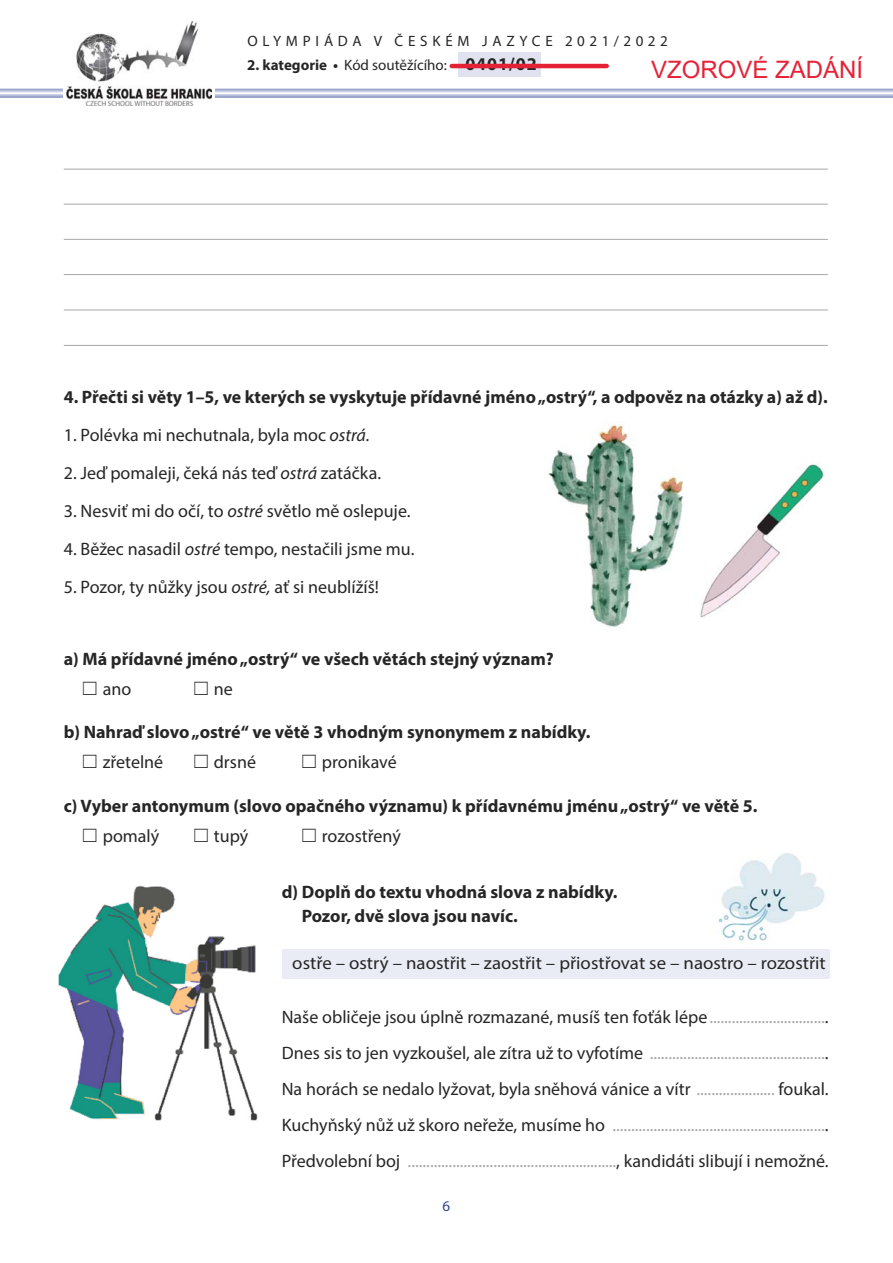
<style>
.page{position:relative;width:893px;height:1263px;background:#fff}
.page>*{position:absolute;margin:0;border:0;box-sizing:border-box;transform-origin:0 0}
.t1{font:24px "Arial";color:#e52237}
.t2{font:18px/36px "Myriad Pro";color:#272627;text-align:justify}
.t3{font:700 18px/30px "Myriad Pro";color:#272627}
.t4{font:18px "Myriad Pro";color:#272627;scale:1.05 1}
.t5{font:15px "Myriad Pro";color:#272627}
.t6{font:15px "Myriad Pro";letter-spacing:.32em;color:#272627}
.t7{font:15px "Myriad Pro";color:#304397}
.s1{font-weight:700}
.s2{font-weight:700;font-size:18px}
.s3{font-style:italic}
.s4{font-family:"MS Gothic";font-weight:400}
.s5{font-weight:400}
.s6{font-family:"MS Gothic"}
.s7{color:#a9a8a9}
</style>
<div class="page">
<img style="left:718px;top:853px;width:107px;height:88px">
<img style="left:58px;top:885px;width:200px;height:236px">
<img style="left:548px;top:424px;width:277px;height:203px">
<div style="left:282px;top:949px;width:547px;height:30px;background:#eaecf5"></div>
<svg style="left:66px;top:90px;width:127px;height:16px"></svg>
<img style="left:67px;top:22px;width:145px;height:83px">
<div style="left:458px;top:52px;width:83px;height:25px;background:#e0e3ef"></div>
<hr style="left:64px;top:169px;width:764px;height:1px;background:#a9a8a9">
<hr style="left:64px;top:204px;width:764px;height:1px;background:#a9a8a9">
<hr style="left:64px;top:239px;width:764px;height:1px;background:#a9a8a9">
<hr style="left:64px;top:274px;width:764px;height:1px;background:#a9a8a9">
<hr style="left:64px;top:310px;width:764px;height:1px;background:#a9a8a9">
<hr style="left:64px;top:345px;width:764px;height:1px;background:#a9a8a9">
<hr style="left:452px;top:64px;width:155px;height:4px;background:#e52136">
<p class="t6" style="left:247px;top:35px;width:422px">OLYMPIÁDA V ČESKÉM JAZYCE 2021/2022</p>
<p class="t5" style="left:247px;top:59px;width:291px"><span class="s1">2. kategorie •</span> Kód soutěžícího: <span class="s2">0401/02</span></p>
<h1 class="t1" style="left:651px;top:53px;width:214px">VZOROVÉ ZADÁNÍ</h1>
<p class="t3" style="left:64px;top:383px;width:765px">4. Přečti si věty 1–5, ve kterých se vyskytuje přídavné jméno „ostrý“, a odpověz na otázky a) až d).</p>
<p class="t2" style="left:64px;top:418px;width:308px">1. Polévka mi nechutnala, byla moc <span class="s3">ostrá.</span></p>
<p class="t2" style="left:64px;top:456px;width:319px">2. Jeď pomaleji, čeká nás teď <span class="s3">ostrá</span> zatáčka.</p>
<p class="t2" style="left:64px;top:494px;width:348px">3. Nesviť mi do očí, to <span class="s3">ostré</span> světlo mě oslepuje.</p>
<p class="t2" style="left:64px;top:532px;width:352px">4. Běžec nasadil <span class="s3">ostré</span> tempo, nestačili jsme mu.</p>
<p class="t2" style="left:64px;top:570px;width:317px">5. Pozor, ty nůžky jsou <span class="s3">ostré,</span> ať si neublížíš!</p>
<p class="t3" style="left:81px;top:645px;width:474px;text-indent:-17px">a) Má přídavné jméno „ostrý“ ve všech větách stejný význam? <span class="s4">☐</span> <span class="s5">ano</span></p>
<p class="t2" style="left:192px;top:672px;width:42px"><span class="s6">☐</span>ne</p>
<p class="t3" style="left:81px;top:718px;width:511px;text-indent:-17px">b) Nahraď slovo „ostré“ ve větě 3 vhodným synonymem z nabídky. <span class="s4">☐</span> <span class="s5">zřetelné</span></p>
<p class="t2" style="left:192px;top:745px;width:65px"><span class="s6">☐</span> drsné</p>
<p class="t2" style="left:300px;top:745px;width:98px"><span class="s6">☐</span> pronikavé</p>
<p class="t3" style="left:81px;top:792px;width:678px;text-indent:-17px">c) Vyber antonymum (slovo opačného významu) k přídavnému jménu „ostrý“ ve větě 5. <span class="s4">☐</span> <span class="s5">pomalý</span></p>
<p class="t2" style="left:192px;top:819px;width:58px"><span class="s6">☐</span> tupý</p>
<p class="t2" style="left:300px;top:819px;width:102px"><span class="s6">☐</span> rozostřený</p>
<p class="t3" style="left:302px;top:881px;width:317px;line-height:24px;text-indent:-20px">d) Doplň do textu vhodná slova z nabídky.<br>Pozor, dvě slova jsou navíc.</p>
<p class="t4" style="left:292px;top:956px;width:510px">ostře – ostrý – naostřit – zaostřit – přiostřovat se – naostro – rozostřit</p>
<p class="t2" style="left:282px;top:1000px;width:548px">Naše obličeje jsou úplně rozmazané, musíš ten foťák lépe<span class="s7">...............................</span>.<br>Dnes sis to jen vyzkoušel, ale zítra už to vyfotíme <span class="s7">...............................................</span>.<br>Na horách se nedalo lyžovat, byla sněhová vánice a vítr <span class="s7">.....................</span> foukal.<br>Kuchyňský nůž už skoro neřeže, musíme ho <span class="s7">.........................................................</span>.<br>Předvolební boj <span class="s7">........................................................</span>, kandidáti slibují i nemožné.</p>
<p class="t7" style="left:443px;top:1200px;width:9px">6</p>
</div>
